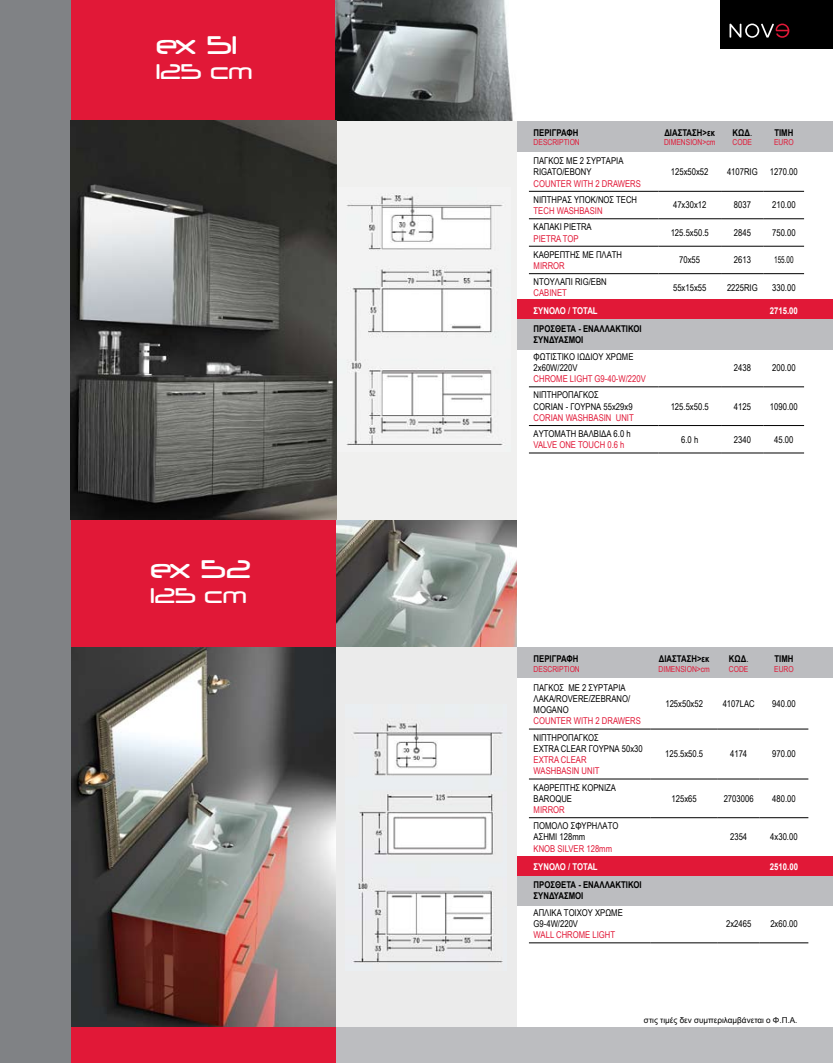
<style>
.page{position:relative;width:833px;height:1063px;background:#fff}
.page>*{position:absolute;margin:0;border:0;box-sizing:border-box;transform-origin:0 0}
.t1{font:30px "STOMP Neuropol";letter-spacing:-.015em;color:#fff}
.t2{font:25px "STOMP Neuropol";color:#fff}
.t3{font:9.38px/11.2px "Arial Narrow";color:#000}
.t4{font:9.38px/11.2px "Arial Narrow";color:#e11837}
.t5{font:700 9.38px/11.2px "Arial";color:#000;scale:.83 1}
.t6{font:700 9.38px "Arial";color:#fff;scale:.83 1}
.t7{font:9.38px "Arial Narrow";color:#000;scale:.83 1}
.t8{font:8.25px "Arial Narrow";color:#e11837}
.t9{font:8.12px "Arial";color:#000}
.s1{font-family:"Arial Narrow";font-weight:400}
</style>
<div class="page">
<img style="left:336px;top:520px;width:181px;height:127px">
<div style="left:720px;top:0;width:113px;height:48px;background:#000"></div>
<svg style="left:729px;top:24px;width:60px;height:14px"></svg>
<div style="left:501px;top:121px;width:332px;height:31px;background:#bcbdc0"></div>
<div style="left:501px;top:319px;width:332px;height:31px;background:#bcbdc0"></div>
<div style="left:501px;top:300px;width:332px;height:19px;background:#e11837"></div>
<hr style="left:529px;top:387px;width:129px;height:1px;background:#000">
<hr style="left:658px;top:387px;width:63px;height:1px;background:#000">
<hr style="left:721px;top:387px;width:42px;height:1px;background:#000">
<hr style="left:763px;top:387px;width:41px;height:1px;background:#000">
<hr style="left:529px;top:425px;width:129px;height:1px;background:#000">
<hr style="left:658px;top:425px;width:63px;height:1px;background:#000">
<hr style="left:721px;top:425px;width:42px;height:1px;background:#000">
<hr style="left:763px;top:425px;width:41px;height:1px;background:#000">
<hr style="left:529px;top:453px;width:129px;height:1px;background:#000">
<hr style="left:658px;top:453px;width:63px;height:1px;background:#000">
<hr style="left:721px;top:453px;width:42px;height:1px;background:#000">
<hr style="left:763px;top:453px;width:41px;height:1px;background:#000">
<hr style="left:529px;top:191px;width:129px;height:1px;background:#000">
<hr style="left:658px;top:191px;width:63px;height:1px;background:#000">
<hr style="left:721px;top:191px;width:42px;height:1px;background:#000">
<hr style="left:763px;top:191px;width:41px;height:1px;background:#000">
<hr style="left:529px;top:219px;width:129px;height:1px;background:#000">
<hr style="left:658px;top:219px;width:63px;height:1px;background:#000">
<hr style="left:721px;top:219px;width:42px;height:1px;background:#000">
<hr style="left:763px;top:219px;width:41px;height:1px;background:#000">
<hr style="left:529px;top:246px;width:129px;height:1px;background:#000">
<hr style="left:658px;top:246px;width:63px;height:1px;background:#000">
<hr style="left:721px;top:246px;width:42px;height:1px;background:#000">
<hr style="left:763px;top:246px;width:41px;height:1px;background:#000">
<hr style="left:529px;top:273px;width:129px;height:1px;background:#000">
<hr style="left:658px;top:273px;width:63px;height:1px;background:#000">
<hr style="left:721px;top:273px;width:42px;height:1px;background:#000">
<hr style="left:763px;top:273px;width:41px;height:1px;background:#000">
<div style="left:336px;top:121px;width:181px;height:399px;background:#f0f0ef"></div>
<img style="left:336px;top:188px;width:169px;height:263px">
<div style="left:493px;top:875px;width:340px;height:30px;background:#bcbdc0"></div>
<div style="left:493px;top:856px;width:340px;height:19px;background:#e11837"></div>
<div style="left:493px;top:647px;width:340px;height:31px;background:#bcbdc0"></div>
<hr style="left:529px;top:943px;width:121px;height:1px;background:#000">
<hr style="left:650px;top:943px;width:67px;height:1px;background:#000">
<hr style="left:717px;top:943px;width:42px;height:1px;background:#000">
<hr style="left:759px;top:943px;width:49px;height:1px;background:#000">
<hr style="left:529px;top:729px;width:121px;height:1px;background:#000">
<hr style="left:650px;top:729px;width:67px;height:1px;background:#000">
<hr style="left:717px;top:729px;width:42px;height:1px;background:#000">
<hr style="left:759px;top:729px;width:49px;height:1px;background:#000">
<hr style="left:529px;top:779px;width:121px;height:1px;background:#000">
<hr style="left:650px;top:779px;width:67px;height:1px;background:#000">
<hr style="left:717px;top:779px;width:42px;height:1px;background:#000">
<hr style="left:759px;top:779px;width:49px;height:1px;background:#000">
<hr style="left:529px;top:817px;width:121px;height:1px;background:#000">
<hr style="left:650px;top:817px;width:67px;height:1px;background:#000">
<hr style="left:717px;top:817px;width:42px;height:1px;background:#000">
<hr style="left:759px;top:817px;width:49px;height:1px;background:#000">
<div style="left:70px;top:516px;width:266px;height:131px;background:#e11837"></div>
<img style="left:71px;top:647px;width:265px;height:381px">
<div style="left:336px;top:647px;width:181px;height:381px;background:#ebebeb"></div>
<img style="left:351px;top:722px;width:152px;height:242px">
<div style="left:324px;top:1028px;width:509px;height:35px;background:#bcbdc0"></div>
<div style="left:70px;top:1028px;width:266px;height:35px;background:#e11837"></div>
<div style="left:70px;top:0;width:266px;height:121px;background:#e11837"></div>
<img style="left:336px;top:0;width:177px;height:120px">
<div style="left:0;top:0;width:71px;height:1063px;background:#808285"></div>
<img style="left:70px;top:121px;width:266px;height:399px">
<h1 class="t1" style="left:155px;top:30px;width:83px">ex 51</h1>
<h2 class="t2" style="left:155px;top:59px;width:98px">125 cm</h2>
<h1 class="t1" style="left:149px;top:554px;width:102px">ex 52</h1>
<h2 class="t2" style="left:149px;top:583px;width:98px">125 cm</h2>
<p class="t5" style="left:533px;top:127px;width:56px">ΠΕΡΙΓΡΑΦΗ</p>
<p class="t8" style="left:533px;top:137px;width:48px">DESCRIPTION</p>
<p class="t5" style="left:664px;top:127px;width:63px">ΔΙΑΣΤΑΣΗ&gt;εκ</p>
<p class="t8" style="left:664px;top:137px;width:53px">DIMENSION&gt;cm</p>
<p class="t5" style="left:732px;top:127px;width:25px">ΚΩΔ<span class="s1">.</span></p>
<p class="t8" style="left:732px;top:137px;width:21px">CODE</p>
<p class="t5" style="left:774px;top:127px;width:24px">ΤΙΜΗ</p>
<p class="t8" style="left:774px;top:137px;width:21px">EURO</p>
<p class="t3" style="left:533px;top:155px;width:91px">ΠΑΓΚΟΣ ΜΕ 2 ΣΥΡΤΑΡΙΑ<br>RIGATO/ΕΒONY</p>
<p class="t4" style="left:533px;top:177px;width:109px">COUNTER WITH 2 DRAWERS</p>
<p class="t3" style="left:671px;top:166px;width:39px">125x50x52</p>
<p class="t3" style="left:727px;top:166px;width:32px">4107RIG</p>
<p class="t3" style="left:770px;top:166px;width:29px">1270.00</p>
<p class="t3" style="left:533px;top:194px;width:105px">ΝΙΠΤΗΡΑΣ ΥΠΟΚ/ΝΟΣ TECH</p>
<p class="t4" style="left:533px;top:205px;width:70px">TECH WASHBASIN</p>
<p class="t3" style="left:673px;top:199px;width:35px">47x30x12</p>
<p class="t3" style="left:734px;top:199px;width:19px">8037</p>
<p class="t3" style="left:772px;top:199px;width:25px">210.00</p>
<p class="t3" style="left:533px;top:221px;width:60px">ΚΑΠΑΚΙ PIETRA</p>
<p class="t4" style="left:533px;top:232px;width:47px">PIETRA TOP</p>
<p class="t3" style="left:670px;top:227px;width:40px">125.5x50.5</p>
<p class="t3" style="left:734px;top:227px;width:19px">2845</p>
<p class="t3" style="left:772px;top:227px;width:25px">750.00</p>
<p class="t3" style="left:533px;top:248px;width:90px">ΚΑΘΡΕΠΤΗΣ ΜΕ ΠΛΑΤΗ</p>
<p class="t4" style="left:533px;top:260px;width:33px">MIRROR</p>
<p class="t3" style="left:679px;top:254px;width:22px">70x55</p>
<p class="t3" style="left:734px;top:254px;width:19px">2613</p>
<p class="t7" style="left:774px;top:253px;width:25px">155.00</p>
<p class="t3" style="left:533px;top:276px;width:75px">ΝΤΟΥΛΑΠΙ RIG/EBN</p>
<p class="t4" style="left:533px;top:287px;width:35px">CABINET</p>
<p class="t3" style="left:673px;top:282px;width:35px">55x15x55</p>
<p class="t3" style="left:727px;top:282px;width:32px">2225RIG</p>
<p class="t3" style="left:772px;top:282px;width:25px">330.00</p>
<p class="t6" style="left:533px;top:305px;width:79px">ΣΥΝΟΛΟ / TOTAL</p>
<p class="t6" style="left:770px;top:305px;width:35px">2715.00</p>
<p class="t5" style="left:533px;top:324px;width:132px">ΠΡΟΣΘΕΤΑ - ΕΝΑΛΛΑΚΤΙΚΟΙ<br>ΣΥΝΔΥΑΣΜΟΙ</p>
<p class="t3" style="left:533px;top:350px;width:101px">ΦΩΤΙΣΤΙΚΟ ΙΩΔΙΟΥ ΧΡΩΜΕ<br>2x60W/220V</p>
<p class="t4" style="left:533px;top:373px;width:114px">CHROME LIGHT G9-40-W/220V</p>
<p class="t3" style="left:734px;top:362px;width:19px">2438</p>
<p class="t3" style="left:772px;top:362px;width:25px">200.00</p>
<p class="t3" style="left:533px;top:389px;width:100px">ΝΙΠΤΗΡΟΠΑΓΚΟΣ<br>CORIAN - ΓΟΥΡΝΑ 55x29x9</p>
<p class="t4" style="left:533px;top:412px;width:102px">CORIAN WASHBASIN UNIT</p>
<p class="t3" style="left:533px;top:428px;width:99px">ΑΥΤΟΜΑΤΗ ΒΑΛΒΙΔΑ 6.0 h</p>
<p class="t4" style="left:533px;top:439px;width:92px">VALVE ONE TOUCH 0.6 h</p>
<p class="t3" style="left:670px;top:400px;width:40px">125.5x50.5</p>
<p class="t3" style="left:734px;top:400px;width:19px">4125</p>
<p class="t3" style="left:770px;top:400px;width:29px">1090.00</p>
<p class="t3" style="left:681px;top:433px;width:19px">6.0 h</p>
<p class="t3" style="left:734px;top:433px;width:19px">2340</p>
<p class="t3" style="left:774px;top:433px;width:21px">45.00</p>
<p class="t5" style="left:533px;top:653px;width:56px">ΠΕΡΙΓΡΑΦΗ</p>
<p class="t8" style="left:533px;top:663px;width:48px">DESCRIPTION</p>
<p class="t3" style="left:533px;top:681px;width:98px">ΠΑΓΚΟΣ ΜΕ 2 ΣΥΡΤΑΡΙΑ<br>ΛΑΚΑ/ROVERE/ZEBRANO/<br>MOGANO</p>
<p class="t4" style="left:533px;top:715px;width:109px">COUNTER WITH 2 DRAWERS</p>
<p class="t3" style="left:533px;top:731px;width:111px">ΝΙΠΤΗΡΟΠΑΓΚΟΣ<br>ΕXTRA CLEAR ΓΟΥΡΝΑ 50x30</p>
<p class="t4" style="left:533px;top:754px;width:67px">EXTRA CLEAR<br>WASHBASIN UNIT</p>
<p class="t3" style="left:533px;top:781px;width:84px">ΚΑΘΡΕΠΤΗΣ ΚΟΡΝΙΖΑ<br>BAROQUE</p>
<p class="t4" style="left:533px;top:804px;width:33px">MIRROR</p>
<p class="t3" style="left:533px;top:820px;width:86px">ΠΟΜΟΛΟ ΣΦΥΡΗΛΑΤΟ<br>ΑΣΗΜΙ 128mm</p>
<p class="t4" style="left:533px;top:842px;width:80px">KNOB SILVER 128mm</p>
<p class="t5" style="left:659px;top:653px;width:63px">ΔΙΑΣΤΑΣΗ&gt;εκ</p>
<p class="t8" style="left:658px;top:663px;width:53px">DIMENSION&gt;cm</p>
<p class="t5" style="left:729px;top:653px;width:25px">ΚΩΔ<span class="s1">.</span></p>
<p class="t8" style="left:729px;top:663px;width:21px">CODE</p>
<p class="t5" style="left:774px;top:653px;width:24px">ΤΙΜΗ</p>
<p class="t8" style="left:774px;top:663px;width:21px">EURO</p>
<p class="t3" style="left:665px;top:698px;width:39px">125x50x52</p>
<p class="t3" style="left:722px;top:698px;width:34px">4107LAC</p>
<p class="t3" style="left:772px;top:698px;width:25px">940.00</p>
<p class="t3" style="left:665px;top:748px;width:40px">125.5x50.5</p>
<p class="t3" style="left:730px;top:748px;width:19px">4174</p>
<p class="t3" style="left:772px;top:748px;width:25px">970.00</p>
<p class="t3" style="left:671px;top:792px;width:27px">125x65</p>
<p class="t3" style="left:723px;top:792px;width:31px">2703006</p>
<p class="t3" style="left:772px;top:792px;width:25px">480.00</p>
<p class="t3" style="left:730px;top:831px;width:19px">2354</p>
<p class="t3" style="left:770px;top:831px;width:29px">4x30.00</p>
<p class="t6" style="left:533px;top:860px;width:79px">ΣΥΝΟΛΟ / TOTAL</p>
<p class="t6" style="left:770px;top:860px;width:35px">2510.00</p>
<p class="t5" style="left:533px;top:880px;width:132px">ΠΡΟΣΘΕΤΑ - ΕΝΑΛΛΑΚΤΙΚΟΙ<br>ΣΥΝΔΥΑΣΜΟΙ</p>
<p class="t3" style="left:533px;top:906px;width:91px">ΑΠΛΙΚΑ ΤΟΙΧΟΥ ΧΡΩΜΕ<br>G9-4W/220V</p>
<p class="t4" style="left:533px;top:929px;width:83px">WALL CHROME LIGHT</p>
<p class="t3" style="left:726px;top:918px;width:27px">2x2465</p>
<p class="t3" style="left:770px;top:918px;width:29px">2x60.00</p>
<p class="t9" style="left:644px;top:1015px;width:155px">στις τιμές δεν συμπεριλαμβάνεται ο Φ.Π.Α.</p>
</div>
